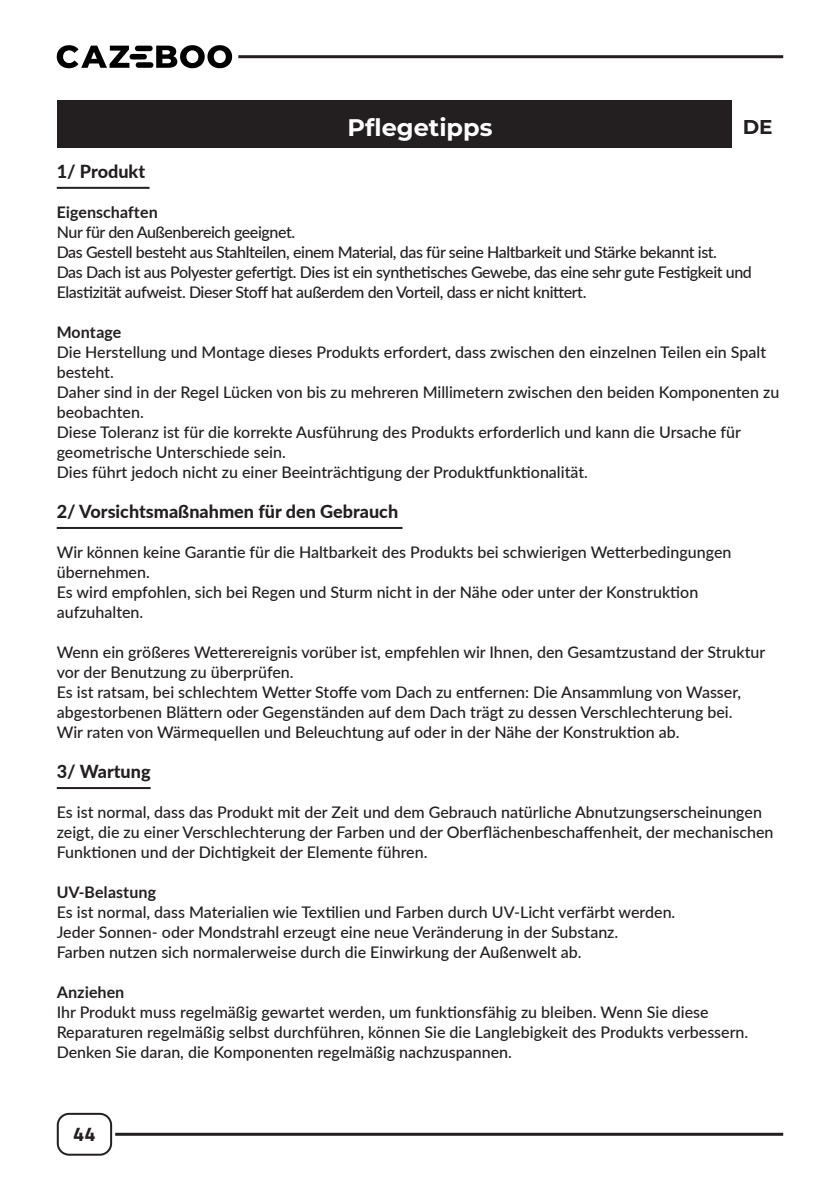
<style>
.page{position:relative;width:840px;height:1191px;background:#fff}
.page>*{position:absolute;margin:0;border:0;box-sizing:border-box;transform-origin:0 0}
.attention_titre{font:700 24px "Montserrat";color:#fff}
.t1{font:700 20px "Titillium Web";color:#231f20}
.t2{font:700 20px "Montserrat";color:#231f20}
.t3{font:800 18px "Lato";color:#231f20}
.t4{font:500 16px/20px "Lato";color:#231f20}
.t5{font:500 16px/20px "Lato";letter-spacing:-.025em;color:#231f20}
.t6{font:700 16px "Lato";color:#231f20}
</style>
<div class="page">
<div style="left:57px;top:1112px;width:55px;height:43px;border:2px solid #231f20;border-radius:11px"></div>
<hr style="left:115px;top:1132px;width:667px;height:3px;background:#231f20">
<hr style="left:238px;top:55px;width:544px;height:3px;background:#231f20">
<svg style="left:156px;top:45px;width:76px;height:23px"></svg>
<div style="left:135px;top:46px;width:17px;height:5px;background:#000001;border-radius:3px"></div>
<div style="left:129px;top:54px;width:18px;height:5px;background:#000001;border-radius:3px"></div>
<div style="left:136px;top:62px;width:17px;height:6px;background:#000001;border-radius:3px"></div>
<svg style="left:57px;top:45px;width:72px;height:23px"></svg>
<hr style="left:57px;top:187px;width:92px;height:2px;background:#231f20">
<hr style="left:57px;top:527px;width:345px;height:2px;background:#231f20">
<hr style="left:57px;top:787px;width:93px;height:2px;background:#231f20">
<div style="left:57px;top:100px;width:696px;height:48px;background:#231f20"></div>
<div style="left:731px;top:99px;width:51px;height:51px;background:#fff"></div>
<p class="attention_titre" style="left:347px;top:110px;width:146px">Pflegetipps</p>
<p class="t2" style="left:742px;top:112px;width:31px">DE</p>
<p class="t3" style="left:57px;top:158px;width:90px">1/ Produkt</p>
<p class="t6" style="left:57px;top:203px;width:102px">Eigenschaften</p>
<p class="t5" style="left:57px;top:221px;width:240px">Nur für den Außenbereich geeignet.</p>
<p class="t5" style="left:57px;top:241px;width:661px">Das Gestell besteht aus Stahlteilen, einem Material, das für seine Haltbarkeit und Stärke bekannt ist.</p>
<p class="t5" style="left:57px;top:261px;width:696px">Das Dach ist aus Polyester gefertigt. Dies ist ein synthetisches Gewebe, das eine sehr gute Festigkeit und<br>Elastizität aufweist. Dieser Stoff hat außerdem den Vorteil, dass er nicht knittert.</p>
<p class="t6" style="left:57px;top:323px;width:66px">Montage</p>
<p class="t4" style="left:57px;top:341px;width:710px">Die Herstellung und Montage dieses Produkts erfordert, dass zwischen den einzelnen Teilen ein Spalt besteht.</p>
<p class="t4" style="left:57px;top:381px;width:723px">Daher sind in der Regel Lücken von bis zu mehreren Millimetern zwischen den beiden Komponenten zu beobachten.</p>
<p class="t4" style="left:57px;top:421px;width:685px">Diese Toleranz ist für die korrekte Ausführung des Produkts erforderlich und kann die Ursache für geometrische Unterschiede sein.</p>
<p class="t4" style="left:57px;top:461px;width:532px">Dies führt jedoch nicht zu einer Beeinträchtigung der Produktfunktionalität.</p>
<p class="t3" style="left:57px;top:498px;width:343px">2/ Vorsichtsmaßnahmen für den Gebrauch</p>
<p class="t4" style="left:57px;top:541px;width:675px">Wir können keine Garantie für die Haltbarkeit des Produkts bei schwierigen Wetterbedingungen übernehmen.</p>
<p class="t4" style="left:57px;top:581px;width:642px">Es wird empfohlen, sich bei Regen und Sturm nicht in der Nähe oder unter der Konstruktion aufzuhalten.</p>
<p class="t4" style="left:57px;top:641px;width:709px">Wenn ein größeres Wetterereignis vorüber ist, empfehlen wir Ihnen, den Gesamtzustand der Struktur vor der Benutzung zu überprüfen.</p>
<p class="t4" style="left:57px;top:681px;width:685px">Es ist ratsam, bei schlechtem Wetter Stoffe vom Dach zu entfernen: Die Ansammlung von Wasser, abgestorbenen Blättern oder Gegenständen auf dem Dach trägt zu dessen Verschlechterung bei.</p>
<p class="t4" style="left:57px;top:721px;width:624px">Wir raten von Wärmequellen und Beleuchtung auf oder in der Nähe der Konstruktion ab.</p>
<p class="t3" style="left:57px;top:758px;width:95px">3/ Wartung</p>
<p class="t4" style="left:57px;top:801px;width:717px">Es ist normal, dass das Produkt mit der Zeit und dem Gebrauch natürliche Abnutzungserscheinungen zeigt, die zu einer Verschlechterung der Farben und der Oberflächenbeschaffenheit, der mechanischen<br>Funktionen und der Dichtigkeit der Elemente führen.</p>
<p class="t6" style="left:57px;top:883px;width:101px">UV-Belastung</p>
<p class="t4" style="left:57px;top:901px;width:619px">Es ist normal, dass Materialien wie Textilien und Farben durch UV-Licht verfärbt werden.</p>
<p class="t4" style="left:57px;top:921px;width:562px">Jeder Sonnen- oder Mondstrahl erzeugt eine neue Veränderung in der Substanz.</p>
<p class="t4" style="left:57px;top:941px;width:526px">Farben nutzen sich normalerweise durch die Einwirkung der Außenwelt ab.</p>
<p class="t6" style="left:57px;top:983px;width:69px">Anziehen</p>
<p class="t4" style="left:57px;top:1001px;width:692px">Ihr Produkt muss regelmäßig gewartet werden, um funktionsfähig zu bleiben. Wenn Sie diese<br>Reparaturen regelmäßig selbst durchführen, können Sie die Langlebigkeit des Produkts verbessern.<br>Denken Sie daran, die Komponenten regelmäßig nachzuspannen.</p>
<p class="t1" style="left:73px;top:1119px;width:24px">44</p>
</div>
